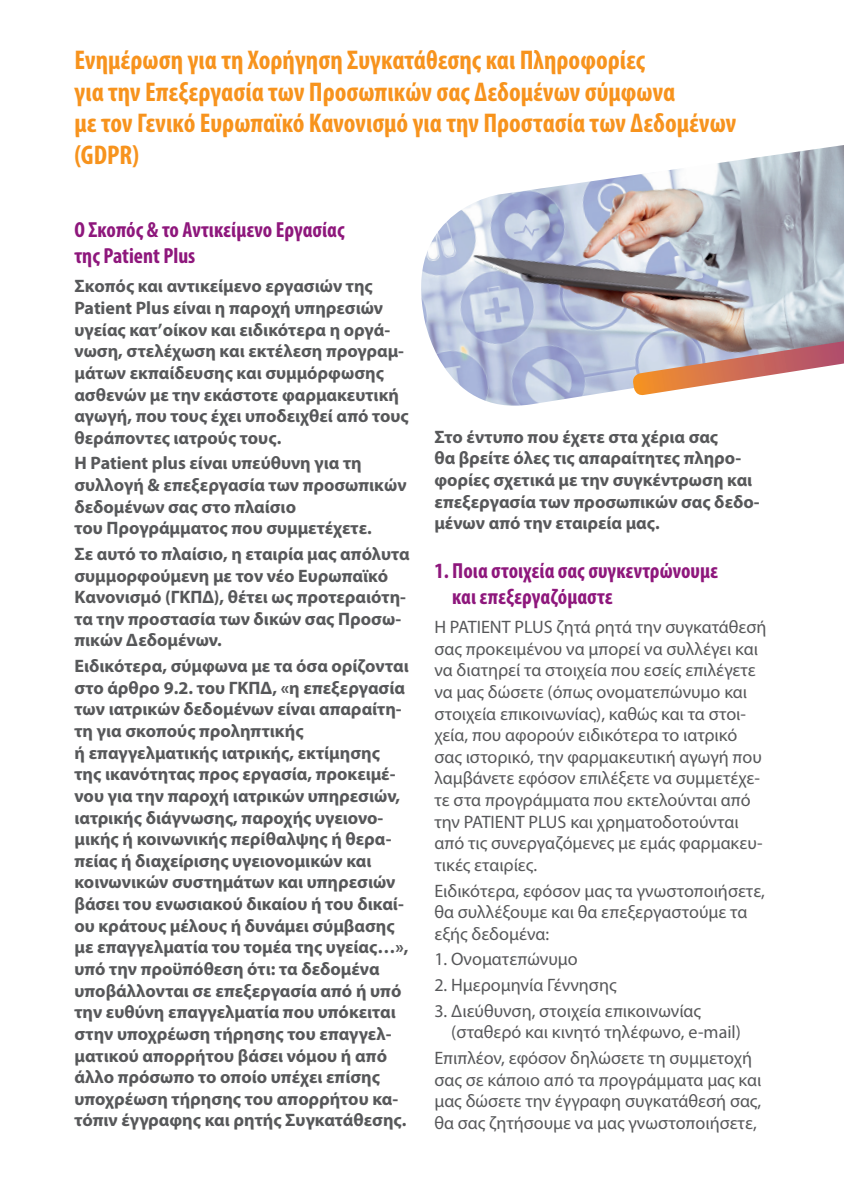
<style>
.page{position:relative;width:844px;height:1191px;background:#fff}
.page>*{position:absolute;margin:0;border:0;box-sizing:border-box;transform-origin:0 0}
.t1{font:700 condensed 27.12px/31.5px "Myriad Pro";color:#f7931d}
.t2{font:700 condensed 21.88px/26.2px "Myriad Pro";color:#8e177c}
.t3{font:700 18.03px/21.7px "Myriad Pro";color:#57585a}
.t4{font:18.03px/21.7px "Myriad Pro";color:#57585a}
</style>
<div class="page">
<img style="left:421px;top:145px;width:422px;height:261px">
<svg style="left:631px;top:341px;width:212px;height:55px"></svg>
<h1 class="t1" style="left:74px;top:44px;width:663px">Ενημέρωση για τη Χορήγηση Συγκατάθεσης και Πληροφορίες<br>για την Επεξεργασία των Προσωπικών σας Δεδομένων σύμφωνα<br>με τον Γενικό Ευρωπαϊκό Κανονισμό για την Προστασία των Δεδομένων (GDPR)</h1>
<p class="t2" style="left:74px;top:216px;width:272px">O Σκοπός &amp; το Αντικείμενο Εργασίας της Patient Plus</p>
<p class="t3" style="left:74px;top:275px;width:336px">Σκοπός και αντικείμενο εργασιών της Patient Plus είναι η παροχή υπηρεσιών υγείας κατ’οίκον και ειδικότερα η οργά&shy;νωση, στελέχωση και εκτέλεση προγραμ&shy;μάτων εκπαίδευσης και συμμόρφωσης ασθενών με την εκάστοτε φαρμακευτική αγωγή, που τους έχει υποδειχθεί από τους θεράποντες ιατρούς τους.</p>
<p class="t3" style="left:74px;top:452px;width:333px">Η Patient plus είναι υπεύθυνη για τη συλλογή &amp; επεξεργασία των προσωπικών δεδομένων σας στο πλαίσιο<br>του Προγράμματος που συμμετέχετε.</p>
<p class="t3" style="left:74px;top:542px;width:336px">Σε αυτό το πλαίσιο, η εταιρία μας απόλυτα συμμορφούμενη με τον νέο Ευρωπαϊκό Κανονισμό (ΓΚΠΔ), θέτει ως προτεραιότη&shy;τα την προστασία των δικών σας Προσω&shy;πικών Δεδομένων.</p>
<p class="t3" style="left:74px;top:654px;width:336px">Ειδικότερα, σύμφωνα με τα όσα ορίζονται στο άρθρο 9.2. του ΓΚΠΔ, «η επεξεργασία των ιατρικών δεδομένων είναι απαραίτη&shy;τη για σκοπούς προληπτικής<br>ή επαγγελματικής ιατρικής, εκτίμησης της ικανότητας προς εργασία, προκειμέ&shy;νου για την παροχή ιατρικών υπηρεσιών, ιατρικής διάγνωσης, παροχής υγειονο&shy;μικής ή κοινωνικής περίθαλψης ή θερα&shy;πείας ή διαχείρισης υγειονομικών και κοινωνικών συστημάτων και υπηρεσιών βάσει του ενωσιακού δικαίου ή του δικαί&shy;ου κράτους μέλους ή δυνάμει σύμβασης με επαγγελματία του τομέα της υγείας…», υπό την προϋπόθεση ότι: τα δεδομένα υποβάλλονται σε επεξεργασία από ή υπό την ευθύνη επαγγελματία που υπόκειται στην υποχρέωση τήρησης του επαγγελ&shy;ματικού απορρήτου βάσει νόμου ή από άλλο πρόσωπο το οποίο υπέχει επίσης υποχρέωση τήρησης του απορρήτου κα&shy;τόπιν έγγραφης και ρητής Συγκατάθεσης.</p>
<p class="t3" style="left:434px;top:425px;width:326px">Στο έντυπο που έχετε στα χέρια σας<br>θα βρείτε όλες τις απαραίτητες πληρο&shy;φορίες σχετικά με την συγκέντρωση και επεξεργασία των προσωπικών σας δεδο&shy;μένων από την εταιρεία μας.</p>
<p class="t2" style="left:452px;top:557px;width:267px;text-indent:-18px">1. Ποια στοιχεία σας συγκεντρώνουμε και επεξεργαζόμαστε</p>
<p class="t4" style="left:434px;top:616px;width:333px">Η PATIENT PLUS ζητά ρητά την συγκατάθεσή σας προκειμένου να μπορεί να συλλέγει και να διατηρεί τα στοιχεία που εσείς επιλέγετε να μας δώσετε (όπως ονοματεπώνυμο και στοιχεία επικοινωνίας), καθώς και τα στοι&shy;χεία, που αφορούν ειδικότερα το ιατρικό σας ιστορικό, την φαρμακευτική αγωγή που λαμβάνετε εφόσον επιλέξετε να συμμετέχε&shy;τε στα προγράμματα που εκτελούνται από την PATIENT PLUS και χρηματοδοτούνται από τις συνεργαζόμενες με εμάς φαρμακευ&shy;τικές εταιρίες.</p>
<p class="t4" style="left:434px;top:879px;width:332px">Ειδικότερα, εφόσον μας τα γνωστοποιήσετε, θα συλλέξουμε και θα επεξεργαστούμε τα εξής δεδομένα:</p>
<p class="t4" style="left:434px;top:948px;width:145px">1. Ονοματεπώνυμο</p>
<p class="t4" style="left:434px;top:974px;width:184px">2. Ημερομηνία Γέννησης</p>
<p class="t4" style="left:451px;top:999px;width:291px;text-indent:-17px">3. Διεύθυνση, στοιχεία επικοινωνίας (σταθερό και κινητό τηλέφωνο, e-mail)</p>
<p class="t4" style="left:434px;top:1046px;width:328px">Επιπλέον, εφόσον δηλώσετε τη συμμετοχή σας σε κάποιο από τα προγράμματα μας και μας δώσετε την έγγραφη συγκατάθεσή σας, θα σας ζητήσουμε να μας γνωστοποιήσετε,</p>
</div>
